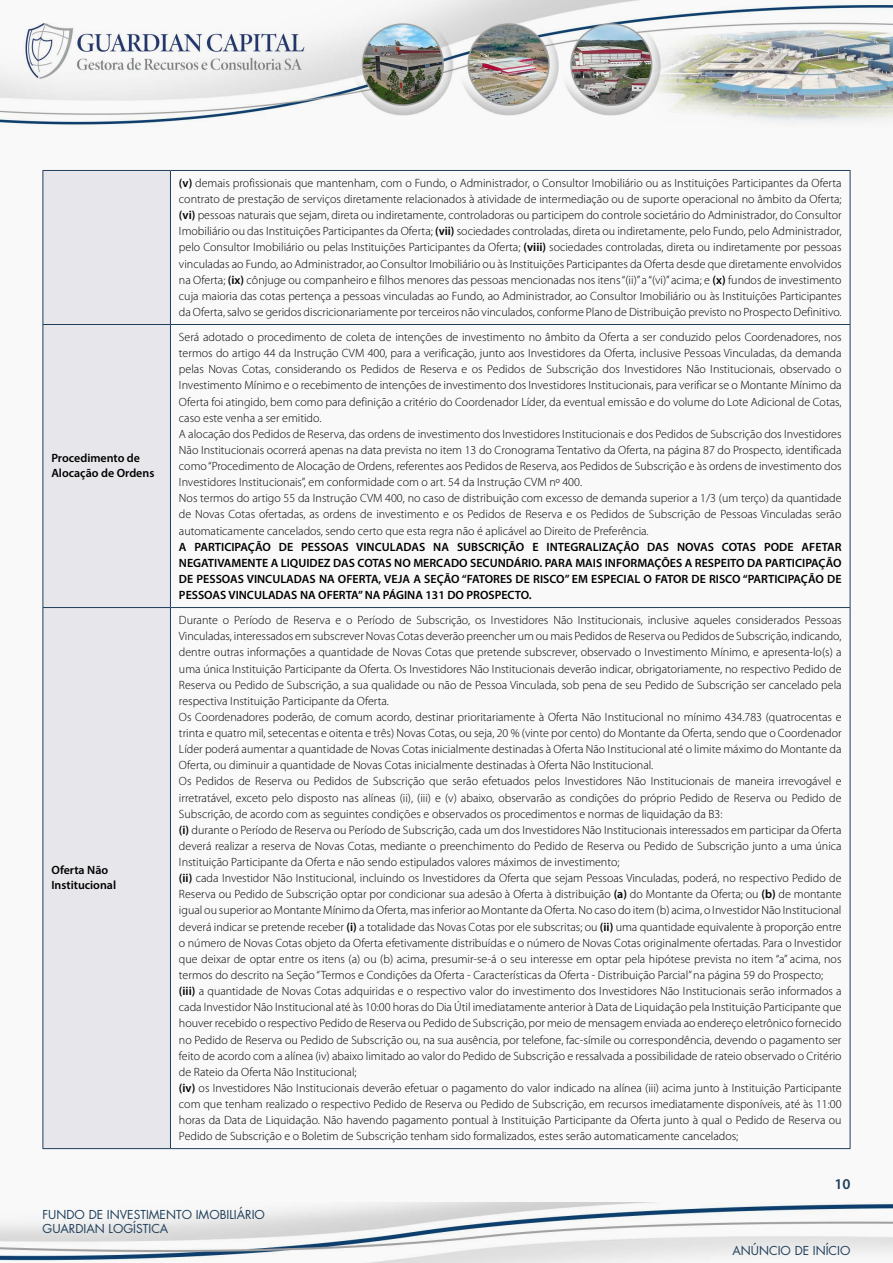
<style>
.page{position:relative;width:893px;height:1263px;background:#f9f9f9}
.page>*{position:absolute;margin:0;border:0;box-sizing:border-box;transform-origin:0 0}
.t1{font:600 15px "Myriad Pro";color:#203f5b}
.t2{font:300 12px/16.2px "Myriad Pro";color:#000}
.t3{font:600 12px/16.2px "Myriad Pro";color:#000}
.t4{font:12px/14.4px "Futura";color:#203f5b}
.s1{font-weight:600}
</style>
<div class="page">
<img style="left:0;top:1202px;width:893px;height:61px">
<img style="left:0;top:0;width:893px;height:125px">
<div style="left:44px;top:171px;width:126px;height:977px;background:#e6e6eb"></div>
<hr style="left:43px;top:170px;width:127px;height:1px;background:#203f5b">
<hr style="left:43px;top:171px;width:1px;height:153px;background:#203f5b">
<hr style="left:170px;top:170px;width:680px;height:1px;background:#203f5b">
<hr style="left:170px;top:171px;width:1px;height:153px;background:#203f5b">
<hr style="left:850px;top:171px;width:1px;height:153px;background:#203f5b">
<hr style="left:43px;top:324px;width:127px;height:1px;background:#203f5b">
<hr style="left:43px;top:325px;width:1px;height:282px;background:#203f5b">
<hr style="left:170px;top:324px;width:680px;height:1px;background:#203f5b">
<hr style="left:170px;top:325px;width:1px;height:282px;background:#203f5b">
<hr style="left:850px;top:325px;width:1px;height:282px;background:#203f5b">
<hr style="left:43px;top:607px;width:127px;height:1px;background:#203f5b">
<hr style="left:43px;top:608px;width:1px;height:540px;background:#203f5b">
<hr style="left:170px;top:607px;width:680px;height:1px;background:#203f5b">
<hr style="left:170px;top:608px;width:1px;height:540px;background:#203f5b">
<hr style="left:850px;top:608px;width:1px;height:540px;background:#203f5b">
<hr style="left:43px;top:1148px;width:127px;height:1px;background:#203f5b">
<hr style="left:170px;top:1148px;width:680px;height:1px;background:#203f5b">
<p class="t3" style="left:51px;top:450px;width:104px;line-height:15px">Procedimento de<br>Alocação de Ordens</p>
<p class="t3" style="left:51px;top:862px;width:66px;line-height:15px">Oferta Não<br>Institucional</p>
<p class="t2" style="left:179px;top:175px;width:664px;text-align:justify"><span class="s1">(v)</span> demais profissionais que mantenham, com o Fundo, o Administrador, o Consultor Imobiliário ou as Instituições Participantes da Oferta contrato de prestação de serviços diretamente relacionados à atividade de intermediação ou de suporte operacional no âmbito da Oferta; <span class="s1">(vi)</span> pessoas naturais que sejam, direta ou indiretamente, controladoras ou participem do controle societário do Administrador, do Consultor Imobiliário ou das Instituições Participantes da Oferta; <span class="s1">(vii)</span> sociedades controladas, direta ou indiretamente, pelo Fundo, pelo Administrador, pelo Consultor Imobiliário ou pelas Instituições Participantes da Oferta; <span class="s1">(viii)</span> sociedades controladas, direta ou indiretamente por pessoas vinculadas ao Fundo, ao Administrador, ao Consultor Imobiliário ou às Instituições Participantes da Oferta desde que diretamente envolvidos na Oferta; <span class="s1">(ix)</span> cônjuge ou companheiro e filhos menores das pessoas mencionadas nos itens “(ii)” a “(vi)” acima; e <span class="s1">(x)</span> fundos de investimento cuja maioria das cotas pertença a pessoas vinculadas ao Fundo, ao Administrador, ao Consultor Imobiliário ou às Instituições Participantes da Oferta, salvo se geridos discricionariamente por terceiros não vinculados, conforme Plano de Distribuição previsto no Prospecto Definitivo.</p>
<p class="t2" style="left:179px;top:329px;width:664px">Será adotado o procedimento de coleta de intenções de investimento no âmbito da Oferta a ser conduzido pelos Coordenadores, nos termos do artigo 44 da Instrução CVM 400, para a verificação, junto aos Investidores da Oferta, inclusive Pessoas Vinculadas, da demanda pelas Novas Cotas, considerando os Pedidos de Reserva e os Pedidos de Subscrição dos Investidores Não Institucionais, observado o Investimento Mínimo e o recebimento de intenções de investimento dos Investidores Institucionais, para verificar se o Montante Mínimo da Oferta foi atingido, bem como para definição a critério do Coordenador Líder, da eventual emissão e do volume do Lote Adicional de Cotas, caso este venha a ser emitido.<br>A alocação dos Pedidos de Reserva, das ordens de investimento dos Investidores Institucionais e dos Pedidos de Subscrição dos Investidores Não Institucionais ocorrerá apenas na data prevista no item 13 do Cronograma Tentativo da Oferta, na página 87 do Prospecto, identificada como “Procedimento de Alocação de Ordens, referentes aos Pedidos de Reserva, aos Pedidos de Subscrição e às ordens de investimento dos Investidores Institucionais”, em conformidade com o art. 54 da Instrução CVM nº 400.<br>Nos termos do artigo 55 da Instrução CVM 400, no caso de distribuição com excesso de demanda superior a 1/3 (um terço) da quantidade de Novas Cotas ofertadas, as ordens de investimento e os Pedidos de Reserva e os Pedidos de Subscrição de Pessoas Vinculadas serão automaticamente cancelados, sendo certo que esta regra não é aplicável ao Direito de Preferência.</p>
<p class="t3" style="left:179px;top:538px;width:664px;text-align:justify">A PARTICIPAÇÃO DE PESSOAS VINCULADAS NA SUBSCRIÇÃO E INTEGRALIZAÇÃO DAS NOVAS COTAS PODE AFETAR NEGATIVAMENTE A LIQUIDEZ DAS COTAS NO MERCADO SECUNDÁRIO. PARA MAIS INFORMAÇÕES A RESPEITO DA PARTICIPAÇÃO DE PESSOAS VINCULADAS NA OFERTA, VEJA A SEÇÃO “FATORES DE RISCO” EM ESPECIAL O FATOR DE RISCO “PARTICIPAÇÃO DE PESSOAS VINCULADAS NA OFERTA” NA PÁGINA 131 DO PROSPECTO.</p>
<p class="t2" style="left:179px;top:612px;width:664px">Durante o Período de Reserva e o Período de Subscrição, os Investidores Não Institucionais, inclusive aqueles considerados Pessoas Vinculadas, interessados em subscrever Novas Cotas deverão preencher um ou mais Pedidos de Reserva ou Pedidos de Subscrição, indicando, dentre outras informações a quantidade de Novas Cotas que pretende subscrever, observado o Investimento Mínimo, e apresenta-lo(s) a uma única Instituição Participante da Oferta. Os Investidores Não Institucionais deverão indicar, obrigatoriamente, no respectivo Pedido de Reserva ou Pedido de Subscrição, a sua qualidade ou não de Pessoa Vinculada, sob pena de seu Pedido de Subscrição ser cancelado pela respectiva Instituição Participante da Oferta.<br>Os Coordenadores poderão, de comum acordo, destinar prioritariamente à Oferta Não Institucional no mínimo 434.783 (quatrocentas e trinta e quatro mil, setecentas e oitenta e três) Novas Cotas, ou seja, 20 % (vinte por cento) do Montante da Oferta, sendo que o Coordenador Líder poderá aumentar a quantidade de Novas Cotas inicialmente destinadas à Oferta Não Institucional até o limite máximo do Montante da Oferta, ou diminuir a quantidade de Novas Cotas inicialmente destinadas à Oferta Não Institucional.<br>Os Pedidos de Reserva ou Pedidos de Subscrição que serão efetuados pelos Investidores Não Institucionais de maneira irrevogável e irretratável, exceto pelo disposto nas alíneas (ii), (iii) e (v) abaixo, observarão as condições do próprio Pedido de Reserva ou Pedido de Subscrição, de acordo com as seguintes condições e observados os procedimentos e normas de liquidação da B3:<br><span class="s1">(i)</span> durante o Período de Reserva ou Período de Subscrição, cada um dos Investidores Não Institucionais interessados em participar da Oferta deverá realizar a reserva de Novas Cotas, mediante o preenchimento do Pedido de Reserva ou Pedido de Subscrição junto a uma única Instituição Participante da Oferta e não sendo estipulados valores máximos de investimento;<br><span class="s1">(ii)</span> cada Investidor Não Institucional, incluindo os Investidores da Oferta que sejam Pessoas Vinculadas, poderá, no respectivo Pedido de Reserva ou Pedido de Subscrição optar por condicionar sua adesão à Oferta à distribuição <span class="s1">(a)</span> do Montante da Oferta; ou <span class="s1">(b)</span> de montante igual ou superior ao Montante Mínimo da Oferta, mas inferior ao Montante da Oferta. No caso do item (b) acima, o Investidor Não Institucional deverá indicar se pretende receber <span class="s1">(i)</span> a totalidade das Novas Cotas por ele subscritas; ou <span class="s1">(ii)</span> uma quantidade equivalente à proporção entre o número de Novas Cotas objeto da Oferta efetivamente distribuídas e o número de Novas Cotas originalmente ofertadas. Para o Investidor que deixar de optar entre os itens (a) ou (b) acima, presumir-se-á o seu interesse em optar pela hipótese prevista no item “a” acima, nos termos do descrito na Seção “Termos e Condições da Oferta - Características da Oferta - Distribuição Parcial” na página 59 do Prospecto; <span class="s1">(iii)</span> a quantidade de Novas Cotas adquiridas e o respectivo valor do investimento dos Investidores Não Institucionais serão informados a cada Investidor Não Institucional até às 10:00 horas do Dia Útil imediatamente anterior à Data de Liquidação pela Instituição Participante que houver recebido o respectivo Pedido de Reserva ou Pedido de Subscrição, por meio de mensagem enviada ao endereço eletrônico fornecido no Pedido de Reserva ou Pedido de Subscrição ou, na sua ausência, por telefone, fac-símile ou correspondência, devendo o pagamento ser feito de acordo com a alínea (iv) abaixo limitado ao valor do Pedido de Subscrição e ressalvada a possibilidade de rateio observado o Critério de Rateio da Oferta Não Institucional;<br><span class="s1">(iv)</span> os Investidores Não Institucionais deverão efetuar o pagamento do valor indicado na alínea (iii) acima junto à Instituição Participante com que tenham realizado o respectivo Pedido de Reserva ou Pedido de Subscrição, em recursos imediatamente disponíveis, até às 11:00 horas da Data de Liquidação. Não havendo pagamento pontual à Instituição Participante da Oferta junto à qual o Pedido de Reserva ou Pedido de Subscrição e o Boletim de Subscrição tenham sido formalizados, estes serão automaticamente cancelados;</p>
<p class="t1" style="left:834px;top:1174px;width:18px">10</p>
<p class="t4" style="left:43px;top:1207px;width:224px">FUNDO DE INVESTIMENTO IMOBILIÁRIO<br>GUARDIAN LOGÍSTICA</p>
<p class="t4" style="left:732px;top:1243px;width:119px">ANÚNCIO DE INÍCIO</p>
</div>
